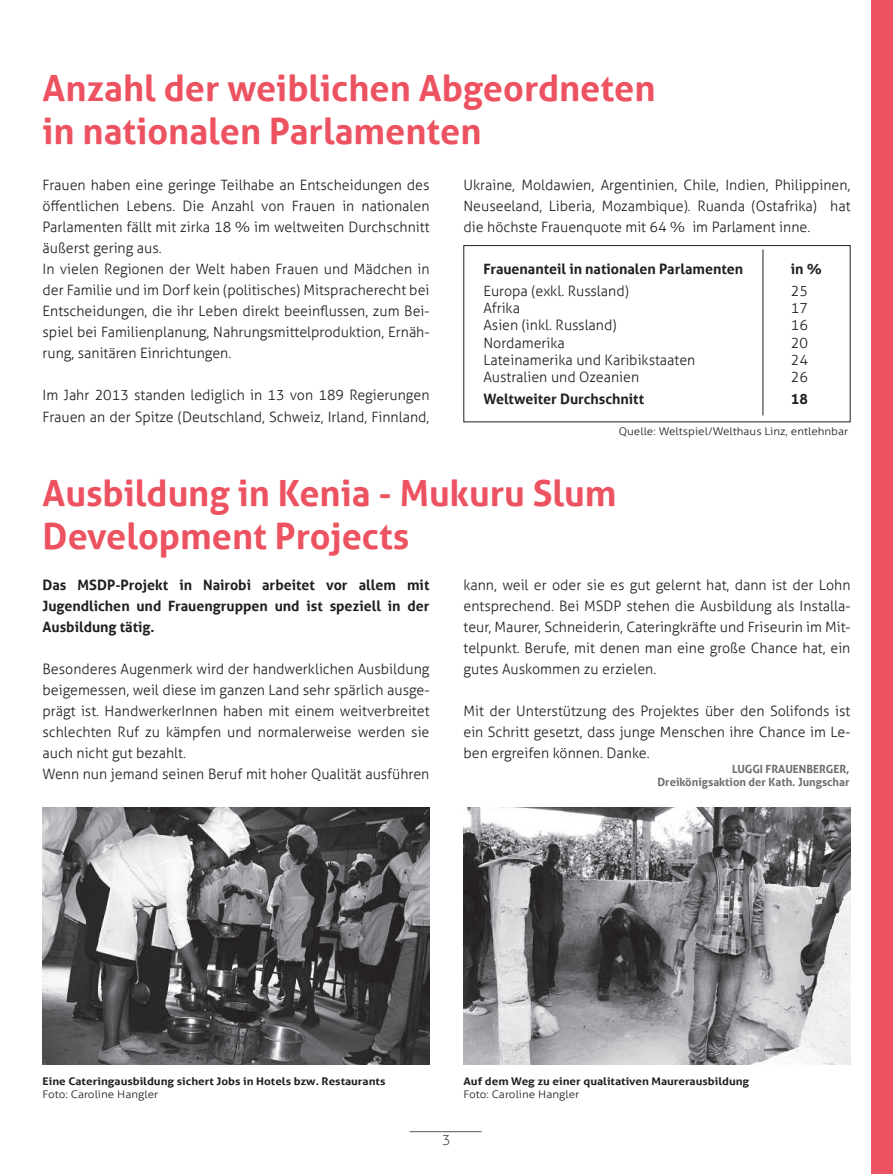
<style>
.page{position:relative;width:893px;height:1174px;background:#fff}
.page>*{position:absolute;margin:0;border:0;box-sizing:border-box;transform-origin:0 0}
.t1{font:700 36px/43.2px "Aller";color:#ed5261}
.t2{font:300 14.25px/21px "Aller";color:#231f20}
.t3{font:700 14.25px/21px "Aller";color:#231f20;text-align:justify}
.t4{font:300 14.25px "Aller";color:#57585a}
.t5{font:700 11.25px/13.5px "Aller";color:#6c6d70;text-align:right}
.t6{font:700 10.5px "Aller";color:#231f20;scale:1.12 1}
.t7{font:300 10.5px "Aller";color:#231f20;scale:1.12 1}
</style>
<div class="page">
<div style="left:872px;top:0;width:21px;height:1174px;background:#ed5261"></div>
<div style="left:463px;top:245px;width:387px;height:177px;border:1px solid #231f20"></div>
<hr style="left:763px;top:249px;width:1px;height:166px;background:#231f20">
<img style="left:463px;top:807px;width:387px;height:257px">
<img style="left:43px;top:807px;width:386px;height:257px">
<hr style="left:410px;top:1131px;width:72px;height:1px;background:#57585a">
<h1 class="t1" style="left:43px;top:67px;width:615px">Anzahl der weiblichen Abgeordneten in nationalen Parlamenten</h1>
<p class="t2" style="left:43px;top:175px;width:388px">Frauen haben eine geringe Teilhabe an Entscheidungen des öffentlichen Lebens. Die Anzahl von Frauen in nationalen Parlamenten fällt mit zirka 18 % im weltweiten Durchschnitt äußerst gering aus.<br>In vielen Regionen der Welt haben Frauen und Mädchen in der Familie und im Dorf kein (politisches) Mitspracherecht bei Entscheidungen, die ihr Leben direkt beeinflussen, zum Bei&shy;spiel bei Familienplanung, Nahrungsmittelproduktion, Ernäh&shy;rung, sanitären Einrichtungen.</p>
<p class="t2" style="left:43px;top:386px;width:388px">Im Jahr 2013 standen lediglich in 13 von 189 Regierungen<br>Frauen an der Spitze (Deutschland, Schweiz, Irland, Finnland,</p>
<p class="t2" style="left:463px;top:175px;width:388px;text-align:justify">Ukraine, Moldawien, Argentinien, Chile, Indien, Philippinen, Neuseeland, Liberia, Mozambique). Ruanda (Ostafrika) hat die höchste Frauenquote mit 64 % im Parlament inne.</p>
<p class="t3" style="left:483px;top:258px;width:261px">Frauenanteil in nationalen Parlamenten</p>
<p class="t3" style="left:791px;top:258px;width:32px">in %</p>
<p class="t2" style="left:483px;top:281px;width:147px">Europa (exkl. Russland)</p>
<p class="t2" style="left:791px;top:281px;width:19px">25</p>
<p class="t2" style="left:483px;top:299px;width:38px">Afrika</p>
<p class="t2" style="left:791px;top:299px;width:19px">17</p>
<p class="t2" style="left:483px;top:316px;width:135px">Asien (inkl. Russland)</p>
<p class="t2" style="left:791px;top:316px;width:19px">16</p>
<p class="t2" style="left:483px;top:333px;width:83px">Nordamerika</p>
<p class="t2" style="left:791px;top:333px;width:19px">20</p>
<p class="t2" style="left:483px;top:350px;width:214px">Lateinamerika und Karibikstaaten</p>
<p class="t2" style="left:791px;top:350px;width:19px">24</p>
<p class="t2" style="left:483px;top:367px;width:157px">Australien und Ozeanien</p>
<p class="t2" style="left:791px;top:367px;width:19px">26</p>
<p class="t3" style="left:483px;top:389px;width:162px">Weltweiter Durchschnitt</p>
<p class="t3" style="left:791px;top:389px;width:19px">18</p>
<p class="t7" style="left:619px;top:427px;width:206px">Quelle: Weltspiel/Welthaus Linz, entlehnbar</p>
<h1 class="t1" style="left:43px;top:472px;width:575px">Ausbildung in Kenia - Mukuru Slum<br>Development Projects</h1>
<p class="t3" style="left:43px;top:574px;width:388px">Das MSDP-Projekt in Nairobi arbeitet vor allem mit Jugendlichen und Frauengruppen und ist speziell in der Ausbildung tätig.</p>
<p class="t2" style="left:43px;top:659px;width:388px">Besonderes Augenmerk wird der handwerklichen Ausbildung beigemessen, weil diese im ganzen Land sehr spärlich ausge&shy;prägt ist. HandwerkerInnen haben mit einem weitverbreitet schlechten Ruf zu kämpfen und normalerweise werden sie auch nicht gut bezahlt.<br>Wenn nun jemand seinen Beruf mit hoher Qualität ausführen</p>
<p class="t2" style="left:463px;top:575px;width:388px;text-align:justify">kann, weil er oder sie es gut gelernt hat, dann ist der Lohn entsprechend. Bei MSDP stehen die Ausbildung als Installa&shy;teur, Maurer, Schneiderin, Cateringkräfte und Friseurin im Mit&shy;telpunkt. Berufe, mit denen man eine große Chance hat, ein gutes Auskommen zu erzielen.</p>
<p class="t2" style="left:463px;top:701px;width:388px;text-align:justify">Mit der Unterstützung des Projektes über den Solifonds ist ein Schritt gesetzt, dass junge Menschen ihre Chance im Le&shy;ben ergreifen können. Danke.</p>
<p class="t5" style="left:657px;top:762px;width:194px">LUGGI FRAUENBERGER,<br>Dreikönigsaktion der Kath. Jungschar</p>
<p class="t6" style="left:43px;top:1075px;width:308px">Eine Cateringausbildung sichert Jobs in Hotels bzw. Restaurants</p>
<p class="t7" style="left:43px;top:1090px;width:105px">Foto: Caroline Hangler</p>
<p class="t4" style="left:442px;top:1135px;width:10px">3</p>
<p class="t6" style="left:463px;top:1075px;width:257px">Auf dem Weg zu einer qualitativen Maurerausbildung</p>
<p class="t7" style="left:463px;top:1090px;width:105px">Foto: Caroline Hangler</p>
</div>
